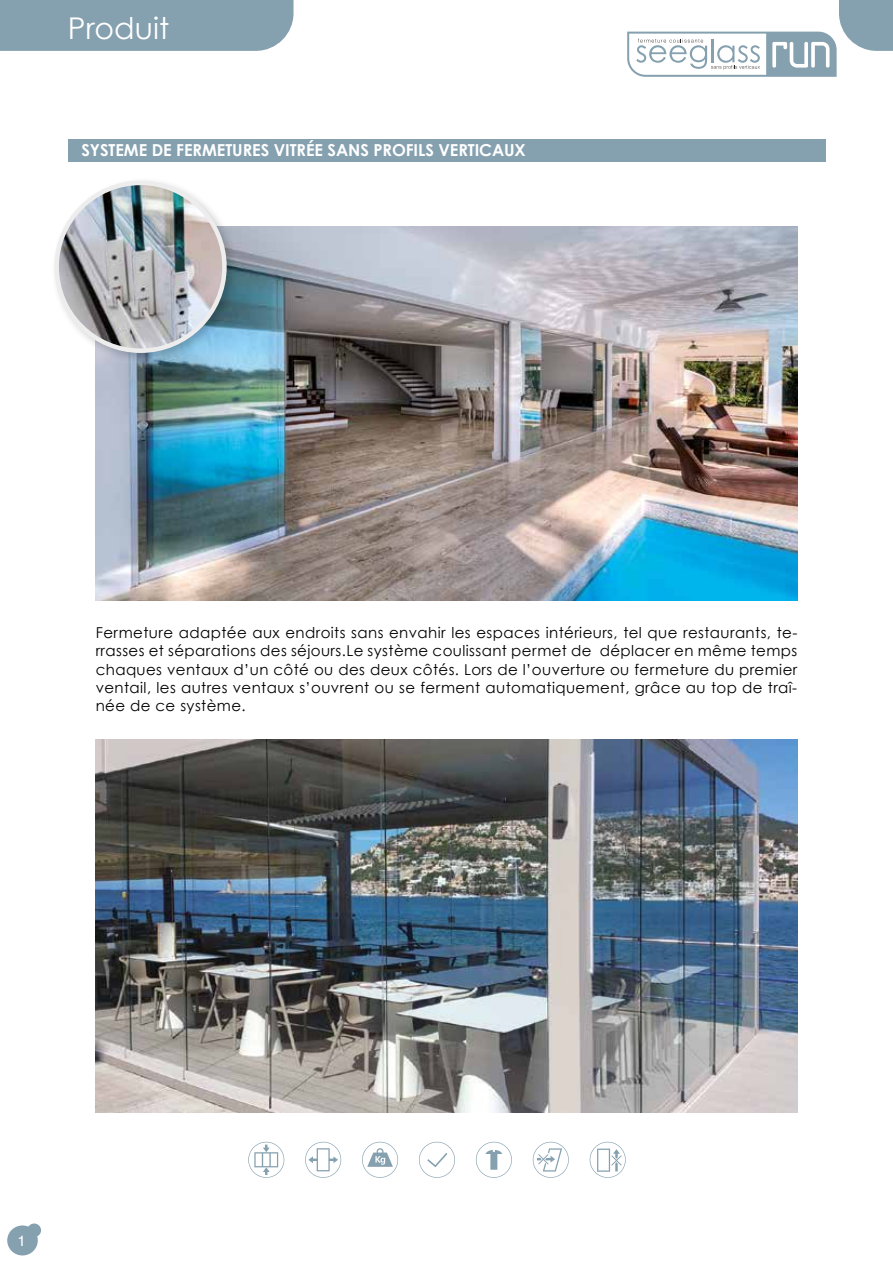
<style>
.page{position:relative;width:893px;height:1263px;background:#fff}
.page>*{position:absolute;margin:0;border:0;box-sizing:border-box;transform-origin:0 0}
.t1{font:30px "Century Gothic";color:#fff}
.t2{font:700 16.5px "Century Gothic";letter-spacing:-.005em;color:#fff}
.t3{font:15px/18px "Century Gothic";letter-spacing:.025em;color:#000;text-align:justify}
.t4{font:15px "Helvetica";color:#fff}
</style>
<div class="page">
<div style="left:0;top:0;width:293px;height:51px;background:#85a0af"></div>
<img style="left:96px;top:227px;width:701px;height:373px">
<img style="left:96px;top:739px;width:701px;height:374px">
<svg style="left:7px;top:1223px;width:34px;height:32px"></svg>
<svg style="left:627px;top:0;width:266px;height:77px"></svg>
<div style="left:50px;top:177px;width:189px;height:188px;background:#000;opacity:.2"></div>
<img style="left:57px;top:183px;width:167px;height:168px">
<div style="left:54px;top:181px;width:173px;height:172px;border:4px solid #ededee;border-radius:50%"></div>
<div style="left:68px;top:139px;width:758px;height:23px;background:#85a0af"></div>
<svg style="left:248px;top:1142px;width:36px;height:36px"></svg>
<svg style="left:305px;top:1142px;width:36px;height:36px"></svg>
<svg style="left:362px;top:1142px;width:36px;height:36px"></svg>
<svg style="left:419px;top:1142px;width:36px;height:36px"></svg>
<svg style="left:476px;top:1142px;width:36px;height:36px"></svg>
<svg style="left:533px;top:1142px;width:36px;height:36px"></svg>
<svg style="left:590px;top:1142px;width:36px;height:36px"></svg>
<h1 class="t1" style="left:68px;top:10px;width:103px">Produit</h1>
<p class="t2" style="left:81px;top:140px;width:446px">SYSTEME DE FERMETURES VITRÉE SANS PROFILS VERTICAUX</p>
<p class="t3" style="left:96px;top:624px;width:703px">Fermeture adaptée aux endroits sans envahir les espaces intérieurs, tel que restaurants, te&shy;rrasses et séparations des séjours.Le système coulissant permet de déplacer en même temps chaques ventaux d’un côté ou des deux côtés. Lors de l’ouverture ou fermeture du premier ventail, les autres ventaux s’ouvrent ou se ferment automatiquement, grâce au top de traî&shy;née de ce système.</p>
<p class="t4" style="left:18px;top:1229px;width:10px">1</p>
</div>
